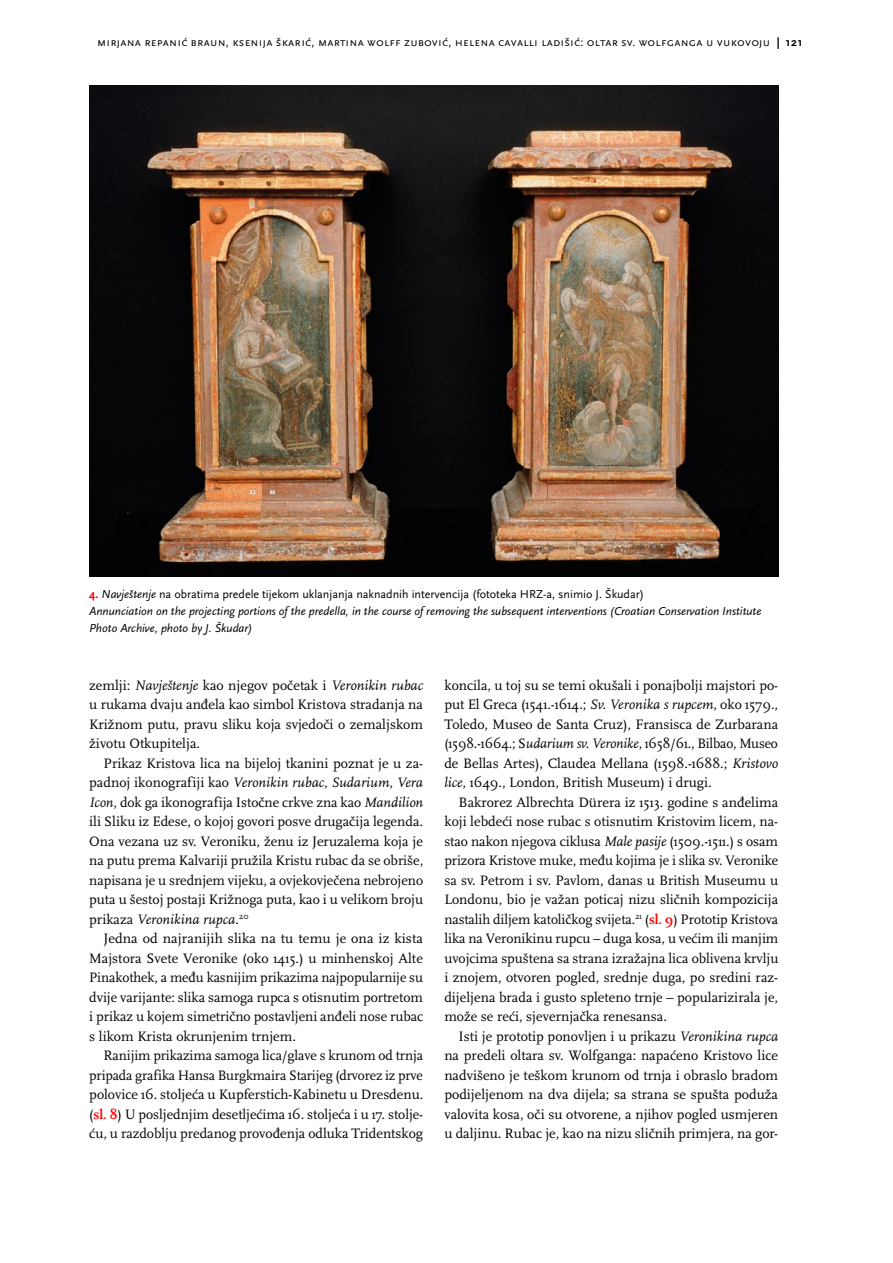
<style>
.page{position:relative;width:893px;height:1263px;background:#fff}
.page>*{position:absolute;margin:0;border:0;box-sizing:border-box;transform-origin:0 0}
.t1{font:14.25px/19.5px "Scala Pro";color:#000;text-align:justify}
.t2{font:italic 12px/16.5px "Scala Sans Pro";color:#000}
.t3{font:12px "Scala Sans Pro";letter-spacing:.015em;color:#000}
.s1{font-weight:700}
.s2{font-weight:700;font-style:normal;color:#f00}
.s3{font-style:normal}
.s4{font-style:italic}
.s5{font-weight:700;color:#f00}
</style>
<div class="page">
<img style="left:89px;top:85px;width:689px;height:491px">
<p class="t3" style="left:97px;top:35px;width:707px">Mirjana Repanić Braun, Ksenija Škarić, martina wolff zubović, helena cavalli ladišić: Oltar sv. Wolfganga u Vukovoju <span class="s1">| 121</span></p>
<p class="t2" style="left:89px;top:586px;width:674px"><span class="s2">4.</span> Navještenje <span class="s3">na obratima predele tijekom uklanjanja naknadnih intervencija (fototeka HRZ-a, snimio J. Škudar)<br></span>Annunciation on the projecting portions of the predella, in the course of removing the subsequent interventions (Croatian Conservation Institute<br>Photo Archive, photo by J. Škudar)</p>
<p class="t1" style="left:89px;top:675px;width:335px">zemlji: <span class="s4">Navještenje</span> kao njegov početak i <span class="s4">Veronikin rubac </span>u rukama dvaju anđela kao simbol Kristova stradanja na Križnom putu, pravu sliku koja svjedoči o zemaljskom životu Otkupitelja.</p>
<p class="t1" style="left:89px;top:753px;width:335px;text-indent:14px">Prikaz Kristova lica na bijeloj tkanini poznat je u za&shy;padnoj ikonografiji kao <span class="s4">Veronikin rubac</span>, <span class="s4">Sudarium</span>, <span class="s4">Vera Icon</span>, dok ga ikonografija Istočne crkve zna kao <span class="s4">Mandilion </span>ili Sliku iz Edese, o kojoj govori posve drugačija legenda<span class="s4">.<br></span>Ona vezana uz sv. Veroniku, ženu iz Jeruzalema koja je na putu prema Kalvariji pružila Kristu rubac da se obriše, napisana je u srednjem vijeku, a ovjekovječena nebrojeno puta u šestoj postaji Križnoga puta, kao i u velikom broju prikaza <span class="s4">Veronikina rupca</span>.<sup>20</sup></p>
<p class="t1" style="left:89px;top:929px;width:336px;text-indent:14px">Jedna od najranijih slika na tu temu je ona iz kista Majstora Svete Veronike (oko 1415.) u minhenskoj Alte Pinakothek, a među kasnijim prikazima najpopularnije su dvije varijante: slika samoga rupca s otisnutim portretom i prikaz u kojem simetrično postavljeni anđeli nose rubac s likom Krista okrunjenim trnjem.</p>
<p class="t1" style="left:89px;top:1046px;width:336px;text-indent:14px">Ranijim prikazima samoga lica/glave s krunom od trnja pripada grafika Hansa Burgkmaira Starijeg (drvorez iz prve polovice 16. stoljeća u Kupferstich-Kabinetu u Dresdenu. (<span class="s5">sl. 8</span>) U posljednjim desetljećima 16. stoljeća i u 17. stolje&shy;ću, u razdoblju predanog provođenja odluka Tridentskog</p>
<p class="t1" style="left:444px;top:675px;width:335px">koncila, u toj su se temi okušali i ponajbolji majstori po&shy;put El Greca (1541.-1614.; <span class="s4">Sv. Veronika s rupcem</span>, oko 1579., Toledo, Museo de Santa Cruz), Fransisca de Zurbarana (1598.-1664.; S<span class="s4">udarium sv. Veronike</span>, 1658/61., Bilbao, Museo de Bellas Artes), Claudea Mellana (1598.-1688.; <span class="s4">Kristovo lice</span>, 1649., London, British Museum) i drugi.</p>
<p class="t1" style="left:444px;top:792px;width:336px;text-indent:14px">Bakrorez Albrechta Dürera iz 1513. godine s anđelima koji lebdeći nose rubac s otisnutim Kristovim licem, na&shy;stao nakon njegova ciklusa <span class="s4">Male pasije</span> (1509.-1511.) s osam prizora Kristove muke, među kojima je i slika sv. Veronike sa sv. Petrom i sv. Pavlom, danas u British Museumu u Londonu, bio je važan poticaj nizu sličnih kompozicija nastalih diljem katoličkog svijeta.<sup>21</sup> (<span class="s5">sl. 9</span>) Prototip Kristova lika na Veronikinu rupcu – duga kosa, u većim ili manjim uvojcima spuštena sa strana izražajna lica oblivena krvlju i znojem, otvoren pogled, srednje duga, po sredini raz&shy;dijeljena brada i gusto spleteno trnje – popularizirala je, može se reći, sjevernjačka renesansa.</p>
<p class="t1" style="left:444px;top:1026px;width:335px;text-indent:14px">Isti je prototip ponovljen i u prikazu <span class="s4">Veronikina rupca </span>na predeli oltara sv. Wolfganga: napaćeno Kristovo lice nadvišeno je teškom krunom od trnja i obraslo bradom podijeljenom na dva dijela; sa strana se spušta poduža valovita kosa, oči su otvorene, a njihov pogled usmjeren u daljinu. Rubac je, kao na nizu sličnih primjera, na gor-</p>
</div>
